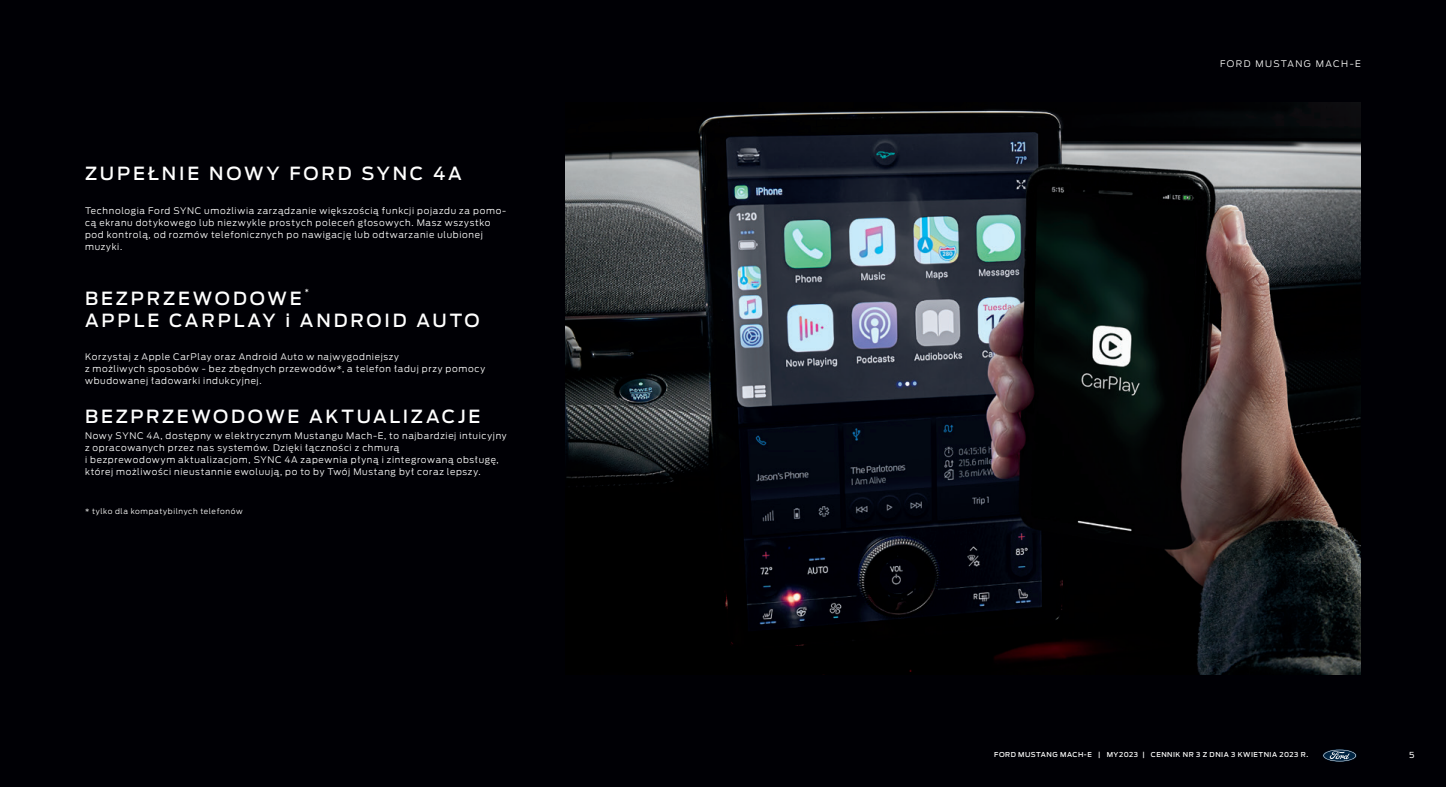
<style>
.page{position:relative;width:1446px;height:787px;background:#000005}
.page>*{position:absolute;margin:0;border:0;box-sizing:border-box;transform-origin:0 0}
.t1{font:500 18px "Ford Antenna";letter-spacing:.16em;color:#fff}
.t2{font:300 9px/12px "Ford Antenna";letter-spacing:.07em;color:#fff}
.t3{font:300 9px "Ford Antenna";letter-spacing:.16em;color:#fff}
.t4{font:8.25px "Ford Antenna";color:#fff}
.t5{font:300 7.5px "Ford Antenna";letter-spacing:.08em;color:#fff}
.t6{font:500 7.05px "Ford Antenna";color:#fff}
.t7{font:500 6.75px "Ford Antenna";letter-spacing:.07em;color:#fff}
</style>
<div class="page">
<svg style="left:1322px;top:749px;width:34px;height:13px"></svg>
<svg style="left:1323px;top:749px;width:33px;height:12px"></svg>
<img style="left:566px;top:102px;width:795px;height:572px">
<h1 class="t1" style="left:85px;top:158px;width:378px">ZUPEŁNIE NOWY FORD SYNC 4A</h1>
<p class="t2" style="left:85px;top:203px;width:423px">Technologia Ford SYNC umożliwia zarządzanie większością funkcji pojazdu za pomo&shy;cą ekranu dotykowego lub niezwykle prostych poleceń głosowych. Masz wszystko pod kontrolą, od rozmów telefonicznych po nawigację lub odtwarzanie ulubionej muzyki.</p>
<p class="t6" style="left:305px;top:285px;width:6px">*</p>
<h1 class="t1" style="left:85px;top:304px;width:396px">APPLE CARPLAY i ANDROID AUTO</h1>
<p class="t2" style="left:85px;top:350px;width:401px">Korzystaj z Apple CarPlay oraz Android Auto w najwygodniejszy<br>z możliwych sposobów - bez zbędnych przewodów*, a telefon ładuj przy pomocy wbudowanej ładowarki indukcyjnej.</p>
<h1 class="t1" style="left:85px;top:400px;width:397px">BEZPRZEWODOWE AKTUALIZACJE</h1>
<p class="t2" style="left:85px;top:428px;width:423px">Nowy SYNC 4A, dostępny w elektrycznym Mustangu Mach-E, to najbardziej intuicyjny z opracowanych przez nas systemów. Dzięki łączności z chmurą<br>i bezprewodowym aktualizacjom, SYNC 4A zapewnia płyną i zintegrowaną obsługę, której możliwości nieustannie ewoluują, po to by Twój Mustang był coraz lepszy.</p>
<p class="t5" style="left:85px;top:505px;width:159px">* tylko dla kompatybilnych telefonów</p>
<h1 class="t1" style="left:85px;top:283px;width:218px">BEZPRZEWODOWE</h1>
<p class="t3" style="left:1220px;top:56px;width:142px">FORD MUSTANG MACH-E</p>
<p class="t7" style="left:994px;top:749px;width:315px">FORD MUSTANG MACH-E | MY2023 | CENNIK NR 3 Z DNIA 3 KWIETNIA 2023 R.</p>
<p class="t4" style="left:1409px;top:747px;width:7px">5</p>
</div>
